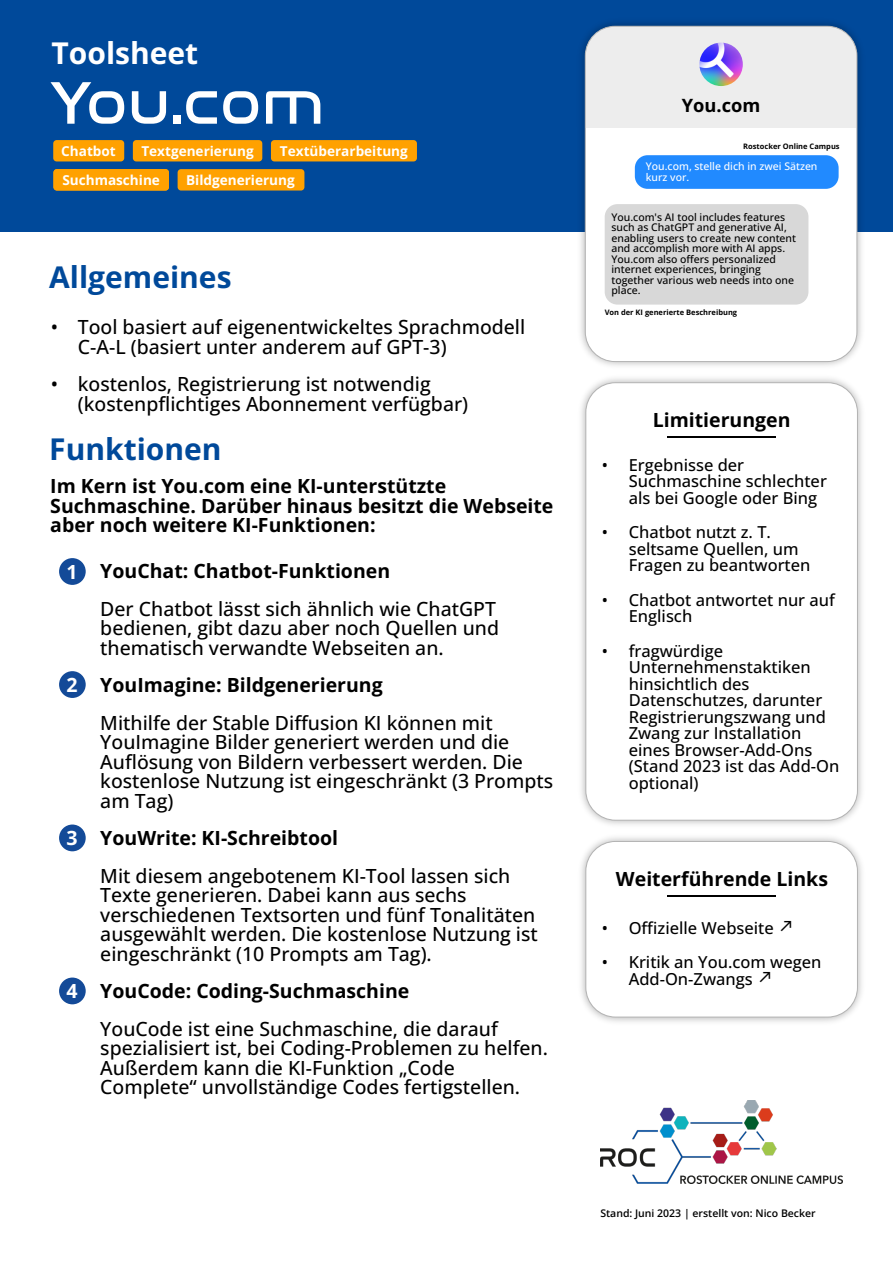
<style>
.page{position:relative;width:893px;height:1263px;background:#fff}
.page>*{position:absolute;margin:0;border:0;box-sizing:border-box;transform-origin:0 0}
.t1{font:61.5px "Nasalization Rg";color:#fff}
.t2{font:700 30px "Open Sans";color:#00499a}
.t3{font:700 30px "Open Sans";color:#fff}
.t4{font:500 19.5px/19.5px "Open Sans";color:#000}
.t5{font:700 19.5px/19.5px "Open Sans";color:#000}
.t6{font:700 19.5px "Open Sans";color:#fff}
.t7{font:700 18.3px "Open Sans";color:#000}
.t8{font:500 16.5px/16.5px "Open Sans";color:#000}
.t9{font:700 13.65px "Open Sans";color:#fff}
.t10{font:500 10.5px/10.5px "Open Sans";color:#000}
.t11{font:500 10.5px/10.5px "Open Sans";color:#fff}
.t12{font:600 10.5px "Open Sans";color:#000}
.t13{font:700 7.5px "Open Sans";color:#000}
</style>
<div class="page">
<div style="left:0;top:0;width:893px;height:232px;background:#00499a"></div>
<div style="left:53px;top:140px;width:71px;height:21px;background:#ffa100;border-radius:3px"></div>
<div style="left:133px;top:140px;width:129px;height:21px;background:#ffa100;border-radius:3px"></div>
<div style="left:271px;top:140px;width:146px;height:21px;background:#ffa100;border-radius:3px"></div>
<div style="left:53px;top:169px;width:116px;height:22px;background:#ffa100;border-radius:3px"></div>
<div style="left:178px;top:169px;width:126px;height:22px;background:#ffa100;border-radius:3px"></div>
<img style="left:580px;top:22px;width:282px;height:344px">
<div style="left:585px;top:26px;width:272px;height:336px;background:#fff;border-radius:30px"></div>
<div style="left:585px;top:26px;width:272px;height:102px;background:#ededed"></div>
<img style="left:699px;top:43px;width:44px;height:43px;border-radius:50%">
<div style="left:635px;top:155px;width:204px;height:34px;background:#218aff;border-radius:13px"></div>
<div style="left:605px;top:204px;width:203px;height:101px;background:#d8d8d8;border-radius:13px"></div>
<div style="left:585px;top:26px;width:272px;height:336px;border:1px solid #b3b3b3;border-radius:30px"></div>
<img style="left:581px;top:837px;width:281px;height:185px">
<div style="left:586px;top:841px;width:272px;height:176px;background:#fff;border:1px solid #b3b3b3;border-radius:30px"></div>
<hr style="left:667px;top:895px;width:109px;height:2px;background:#000">
<img style="left:600px;top:1101px;width:243px;height:83px">
<div style="left:59px;top:558px;width:27px;height:27px;background:#134a98;border-radius:50%"></div>
<div style="left:59px;top:671px;width:27px;height:27px;background:#134a98;border-radius:50%"></div>
<div style="left:59px;top:824px;width:27px;height:27px;background:#134a98;border-radius:50%"></div>
<div style="left:59px;top:977px;width:27px;height:27px;background:#134a98;border-radius:50%"></div>
<img style="left:581px;top:378px;width:281px;height:447px">
<div style="left:586px;top:383px;width:271px;height:437px;background:#fff;border-radius:30px"></div>
<hr style="left:667px;top:436px;width:109px;height:2px;background:#000">
<div style="left:586px;top:382px;width:272px;height:438px;border:1px solid #b3b3b3;border-radius:30px"></div>
<h2 class="t3" style="left:52px;top:32px;width:148px">Toolsheet</h2>
<h1 class="t1" style="left:50px;top:79px;width:277px">You.com</h1>
<p class="t9" style="left:61px;top:141px;width:56px">Chatbot</p>
<p class="t9" style="left:141px;top:141px;width:114px">Textgenerierung</p>
<p class="t9" style="left:280px;top:141px;width:129px">Textüberarbeitung</p>
<p class="t9" style="left:62px;top:170px;width:99px">Suchmaschine</p>
<p class="t9" style="left:186px;top:170px;width:110px">Bildgenerierung</p>
<h2 class="t2" style="left:49px;top:256px;width:184px">Allgemeines</h2>
<p class="t4" style="left:78px;top:317px;width:449px;text-indent:-27px">• Tool basiert auf eigenentwickeltes Sprachmodell<br>C-A-L (basiert unter anderem auf GPT-3)</p>
<p class="t4" style="left:78px;top:374px;width:392px;text-indent:-27px">• kostenlos, Registrierung ist notwendig (kostenpflichtiges Abonnement verfügbar)</p>
<h2 class="t2" style="left:49px;top:428px;width:174px">Funktionen</h2>
<p class="t5" style="left:50px;top:476px;width:505px">Im Kern ist You.com eine KI-unterstützte<br>Suchmaschine. Darüber hinaus besitzt die Webseite aber noch weitere KI-Funktionen:</p>
<p class="t6" style="left:67px;top:558px;width:13px">1</p>
<p class="t5" style="left:100px;top:561px;width:291px">YouChat: Chatbot-Funktionen</p>
<p class="t4" style="left:100px;top:598px;width:400px">Der Chatbot lässt sich ähnlich wie ChatGPT bedienen, gibt dazu aber noch Quellen und thematisch verwandte Webseiten an.</p>
<p class="t5" style="left:100px;top:675px;width:284px">YouImagine: Bildgenerierung</p>
<p class="t4" style="left:100px;top:712px;width:454px">Mithilfe der Stable Diffusion KI können mit YouImagine Bilder generiert werden und die Auflösung von Bildern verbessert werden. Die kostenlose Nutzung ist eingeschränkt (3 Prompts am Tag)</p>
<p class="t5" style="left:100px;top:828px;width:239px">YouWrite: KI-Schreibtool</p>
<p class="t4" style="left:100px;top:865px;width:439px">Mit diesem angebotenem KI-Tool lassen sich Texte generieren. Dabei kann aus sechs verschiedenen Textsorten und fünf Tonalitäten ausgewählt werden. Die kostenlose Nutzung ist eingeschränkt (10 Prompts am Tag).</p>
<p class="t5" style="left:100px;top:981px;width:311px">YouCode: Coding-Suchmaschine</p>
<p class="t4" style="left:100px;top:1018px;width:449px">YouCode ist eine Suchmaschine, die darauf spezialisiert ist, bei Coding-Problemen zu helfen.<br>Außerdem kann die KI-Funktion „Code Complete“ unvollständige Codes fertigstellen.</p>
<p class="t6" style="left:67px;top:671px;width:13px">2</p>
<p class="t6" style="left:67px;top:824px;width:13px">3</p>
<p class="t6" style="left:67px;top:977px;width:13px">4</p>
<p class="t7" style="left:682px;top:92px;width:80px">You.com</p>
<p class="t13" style="left:743px;top:141px;width:98px">Rostocker Online Campus</p>
<p class="t11" style="left:646px;top:161px;width:173px">You.com, stelle dich in zwei Sätzen kurz vor.</p>
<p class="t10" style="left:611px;top:212px;width:186px">You.com's AI tool includes features such as ChatGPT and generative AI, enabling users to create new content and accomplish more with AI apps.<br>You.com also offers personalized internet experiences, bringing together various web needs into one place.</p>
<p class="t13" style="left:605px;top:307px;width:134px">Von der KI generierte Beschreibung</p>
<p class="t5" style="left:653px;top:410px;width:139px">Limitierungen</p>
<p class="t8" style="left:629px;top:456px;width:200px;text-indent:-27px">• Ergebnisse der<br>Suchmaschine schlechter als bei Google oder Bing</p>
<p class="t8" style="left:629px;top:523px;width:183px;text-indent:-27px">• Chatbot nutzt z. T. seltsame Quellen, um<br>Fragen zu beantworten</p>
<p class="t8" style="left:629px;top:591px;width:208px;text-indent:-27px">• Chatbot antwortet nur auf<br>Englisch</p>
<p class="t8" style="left:629px;top:642px;width:212px;text-indent:-27px">• fragwürdige<br>Unternehmenstaktiken hinsichtlich des<br>Datenschutzes, darunter<br>Registrierungszwang und<br>Zwang zur Installation eines Browser-Add-Ons (Stand 2023 ist das Add-On optional)</p>
<p class="t5" style="left:616px;top:868px;width:214px">Weiterführende Links</p>
<p class="t8" style="left:602px;top:919px;width:174px">• Offizielle Webseite</p>
<p class="t8" style="left:629px;top:954px;width:194px;text-indent:-27px">• Kritik an You.com wegen<br>Add-On-Zwangs</p>
<p class="t12" style="left:600px;top:1206px;width:217px">Stand: Juni 2023 | erstellt von: Nico Becker</p>
</div>
